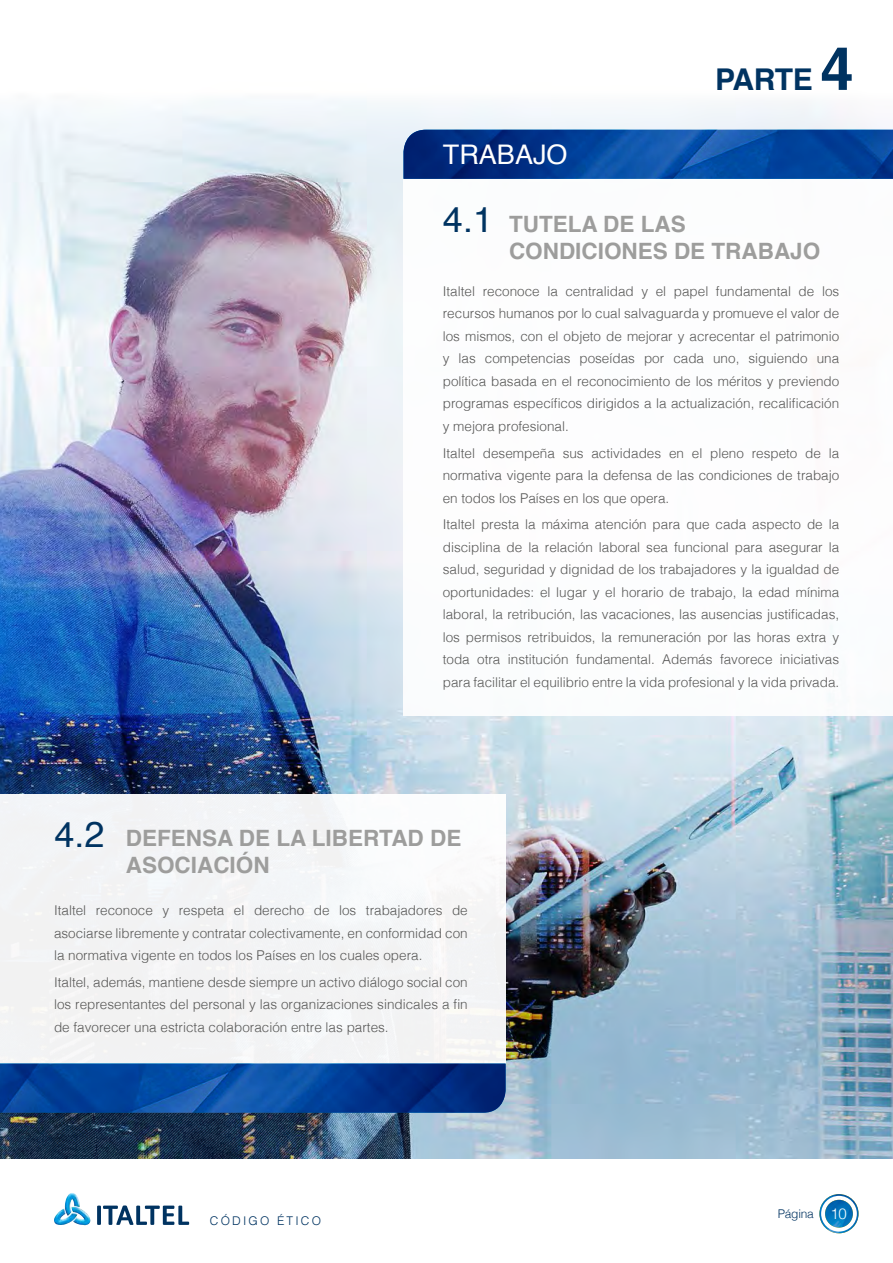
<style>
.page{position:relative;width:893px;height:1263px;background:#fff}
.page>*{position:absolute;margin:0;border:0;box-sizing:border-box;transform-origin:0 0}
.t1{font:36px "Helvetica";color:#003361}
.t2{font:700 30px "Helvetica";letter-spacing:-.015em;color:#003361}
.t3{font:27px "Helvetica";color:#fff}
.t4{font:700 22.5px/27px "Helvetica";color:#9d9d9c}
.t5{font:300 15px "Helvetica";color:#fff}
.t6{font:300 13.5px/22.5px "Helvetica";color:#575756;text-align:justify}
.t7{font:300 12px "Helvetica";letter-spacing:.18em;color:#003361}
.s1{font-size:60px}
</style>
<div class="page">
<img style="left:0;top:100px;width:893px;height:1058px">
<svg style="left:97px;top:1205px;width:4px;height:20px"></svg>
<svg style="left:103px;top:1205px;width:86px;height:20px"></svg>
<img style="left:54px;top:1193px;width:37px;height:33px">
<img style="left:819px;top:1194px;width:40px;height:39px;border-radius:20px">
<svg style="left:821px;top:1196px;width:36px;height:35px"></svg>
<img style="left:825px;top:1200px;width:28px;height:27px;border-radius:14px">
<div style="left:403px;top:179px;width:490px;height:537px;background:#fff"></div>
<div style="left:0;top:794px;width:506px;height:269px;background:#f2f4f5"></div>
<img style="left:403px;top:130px;width:490px;height:49px">
<img style="left:0;top:1063px;width:506px;height:50px">
<h3 class="t3" style="left:443px;top:134px;width:126px">TRABAJO</h3>
<h2 class="t2" style="left:715px;top:55px;width:140px">PARTE <span class="s1">4</span></h2>
<h1 class="t1" style="left:443px;top:191px;width:52px">4.1</h1>
<h3 class="t4" style="left:509px;top:211px;width:313px">TUTELA DE LAS<br>CONDICIONES DE TRABAJO</h3>
<p class="t6" style="left:443px;top:279px;width:398px">Italtel reconoce la centralidad y el papel fundamental de los recursos humanos por lo cual salvaguarda y promueve el valor de los mismos, con el objeto de mejorar y acrecentar el patrimonio y las competencias poseídas por cada uno, siguiendo una política basada en el reconocimiento de los méritos y previendo programas específicos dirigidos a la actualización, recalificación y mejora profesional.</p>
<p class="t6" style="left:443px;top:440px;width:398px">Italtel desempeña sus actividades en el pleno respeto de la normativa vigente para la defensa de las condiciones de trabajo en todos los Países en los que opera.</p>
<p class="t6" style="left:443px;top:512px;width:398px">Italtel presta la máxima atención para que cada aspecto de la disciplina de la relación laboral sea funcional para asegurar la salud, seguridad y dignidad de los trabajadores y la igualdad de oportunidades: el lugar y el horario de trabajo, la edad mínima laboral, la retribución, las vacaciones, las ausencias justificadas, los permisos retribuidos, la remuneración por las horas extra y toda otra institución fundamental. Además favorece iniciativas para facilitar el equilibrio entre la vida profesional y la vida privada.</p>
<h1 class="t1" style="left:54px;top:807px;width:52px">4.2</h1>
<h3 class="t4" style="left:126px;top:825px;width:337px">DEFENSA DE LA LIBERTAD DE<br>ASOCIACIÓN</h3>
<p class="t6" style="left:54px;top:898px;width:415px">Italtel reconoce y respeta el derecho de los trabajadores de asociarse libremente y contratar colectivamente, en conformidad con la normativa vigente en todos los Países en los cuales opera.</p>
<p class="t6" style="left:54px;top:970px;width:415px">Italtel, además, mantiene desde siempre un activo diálogo social con los representantes del personal y las organizaciones sindicales a fin de favorecer una estricta colaboración entre las partes.</p>
<p class="t7" style="left:210px;top:1210px;width:113px">CÓDIGO ÉTICO</p>
<p class="t7" style="left:778px;top:1203px;width:38px">Página</p>
<p class="t5" style="left:830px;top:1201px;width:18px">10</p>
</div>
